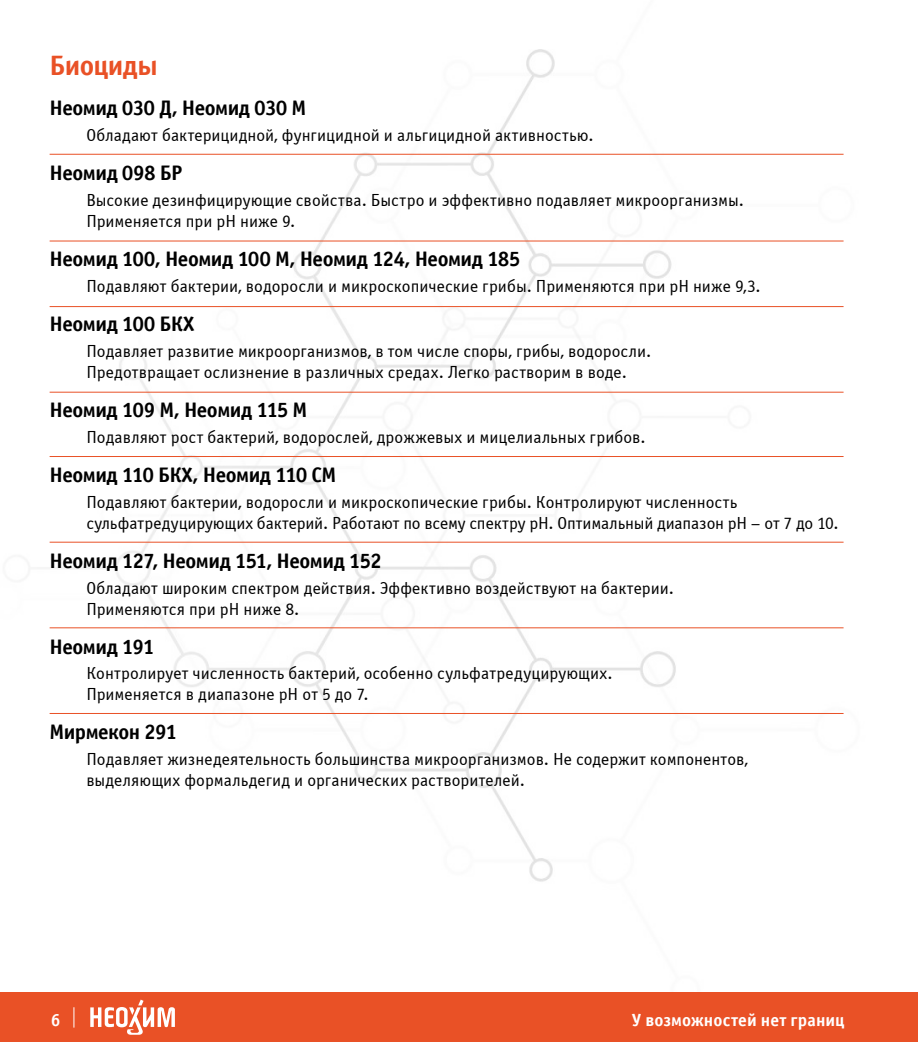
<style>
.page{position:relative;width:918px;height:1042px;background:#fff}
.page>*{position:absolute;margin:0;border:0;box-sizing:border-box;transform-origin:0 0}
.t1{font:700 28px "Officina Sans Win C";letter-spacing:-.025em;color:#e95126}
.t2{font:700 21px "Officina Sans Win C";letter-spacing:-.025em;color:#000}
.t3{font:17.5px/21px "Officina Sans Win C";letter-spacing:.005em;color:#000}
.t4{font:700 17.5px "Officina Sans Win C";letter-spacing:.005em;color:#fff}
</style>
<div class="page">
<img style="left:49px;top:49px;width:795px;height:833px">
<hr style="left:50px;top:154px;width:793px;height:1px;background:#e95126">
<hr style="left:50px;top:241px;width:793px;height:1px;background:#e95126">
<hr style="left:50px;top:306px;width:793px;height:1px;background:#e95126">
<hr style="left:50px;top:392px;width:793px;height:1px;background:#e95126">
<hr style="left:50px;top:456px;width:793px;height:1px;background:#e95126">
<hr style="left:50px;top:542px;width:793px;height:1px;background:#e95126">
<hr style="left:50px;top:627px;width:793px;height:1px;background:#e95126">
<hr style="left:50px;top:713px;width:793px;height:1px;background:#e95126">
<div style="left:0;top:992px;width:918px;height:50px;background:#e95126"></div>
<svg style="left:90px;top:999px;width:85px;height:36px"></svg>
<svg style="left:73px;top:1007px;width:1px;height:20px"></svg>
<h1 class="t1" style="left:50px;top:50px;width:110px">Биоциды</h1>
<p class="t2" style="left:50px;top:96px;width:258px">Неомид 030 Д, Неомид 030 М</p>
<p class="t3" style="left:86px;top:125px;width:509px">Обладают бактерицидной, фунгицидной и альгицидной активностью.</p>
<p class="t2" style="left:50px;top:161px;width:135px">Неомид 098 БР</p>
<p class="t3" style="left:86px;top:190px;width:659px">Высокие дезинфицирующие свойства. Быстро и эффективно подавляет микроорганизмы.<br>Применяется при рН ниже 9.</p>
<p class="t2" style="left:50px;top:247px;width:472px">Неомид 100, Неомид 100 М, Неомид 124, Неомид 185</p>
<p class="t3" style="left:86px;top:276px;width:676px">Подавляют бактерии, водоросли и микроскопические грибы. Применяются при рН ниже 9,3.</p>
<p class="t2" style="left:50px;top:312px;width:146px">Неомид 100 БКХ</p>
<p class="t3" style="left:86px;top:341px;width:566px">Подавляет развитие микроорганизмов, в том числе споры, грибы, водоросли.<br>Предотвращает ослизнение в различных средах. Легко растворим в воде.</p>
<p class="t2" style="left:50px;top:398px;width:259px">Неомид 109 М, Неомид 115 М</p>
<p class="t3" style="left:86px;top:427px;width:561px">Подавляют рост бактерий, водорослей, дрожжевых и мицелиальных грибов.</p>
<p class="t2" style="left:50px;top:463px;width:288px">Неомид 110 БКХ, Неомид 110 СМ</p>
<p class="t3" style="left:86px;top:491px;width:754px">Подавляют бактерии, водоросли и микроскопические грибы. Контролируют численность сульфатредуцирующих бактерий. Работают по всему спектру рН. Оптимальный диапазон рН – от 7 до 10.</p>
<p class="t2" style="left:50px;top:548px;width:334px">Неомид 127, Неомид 151, Неомид 152</p>
<p class="t3" style="left:86px;top:577px;width:589px">Обладают широким спектром действия. Эффективно воздействуют на бактерии.<br>Применяются при рН ниже 8.</p>
<p class="t2" style="left:50px;top:634px;width:106px">Неомид 191</p>
<p class="t3" style="left:86px;top:663px;width:528px">Контролирует численность бактерий, особенно сульфатредуцирующих.<br>Применяется в диапазоне рН от 5 до 7.</p>
<p class="t2" style="left:50px;top:720px;width:129px">Мирмекон 291</p>
<p class="t3" style="left:86px;top:749px;width:663px">Подавляет жизнедеятельность большинства микроорганизмов. Не содержит компонентов, выделяющих формальдегид и органических растворителей.</p>
<p class="t4" style="left:51px;top:1009px;width:11px">6</p>
<p class="t4" style="left:632px;top:1009px;width:214px">У возможностей нет границ</p>
</div>
